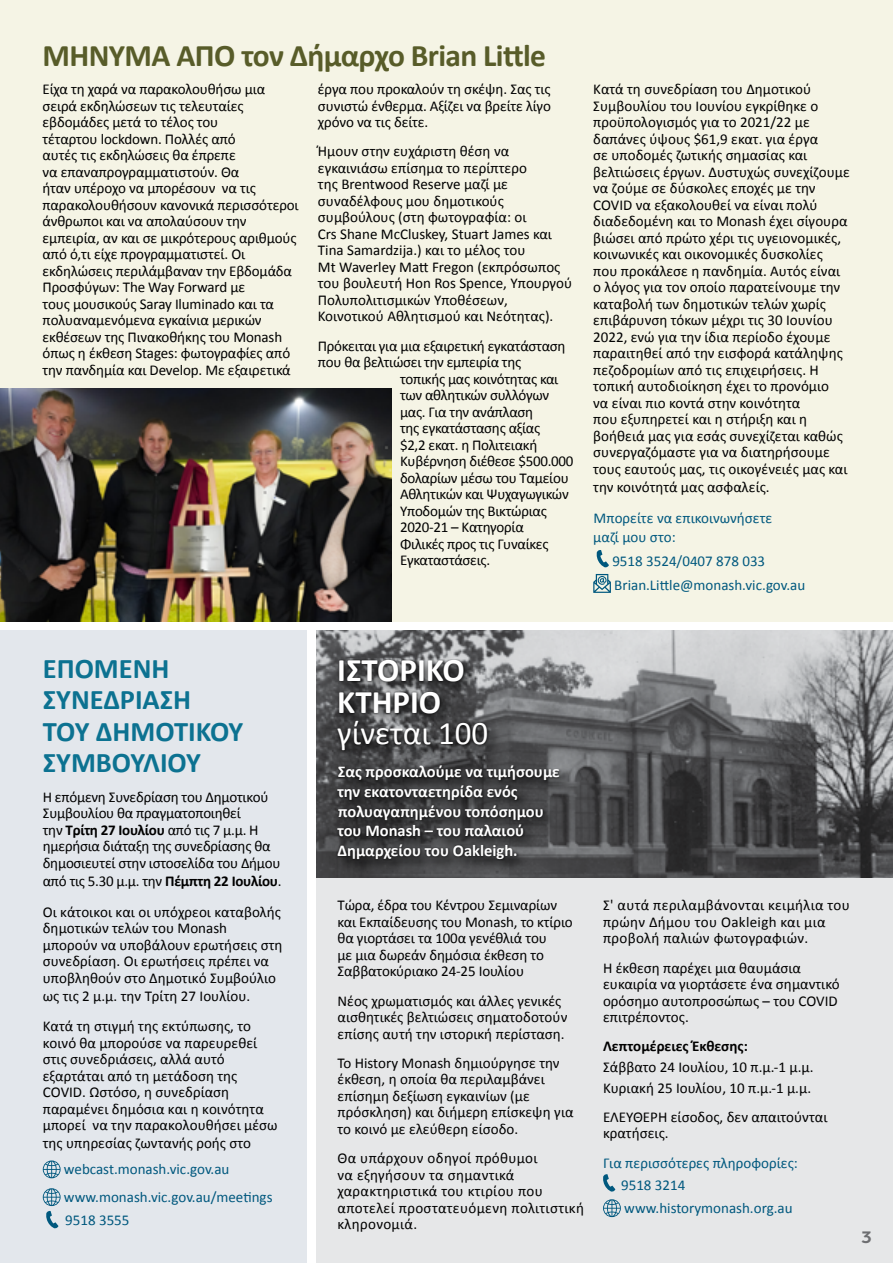
<style>
.page{position:relative;width:893px;height:1263px;background:#fff}
.page>*{position:absolute;margin:0;border:0;box-sizing:border-box;transform-origin:0 0}
.t1{font:700 33px/31.5px "Calibri";color:#fff}
.t2{font:33px "Calibri";color:#fff}
.t3{font:700 31.5px "Calibri";letter-spacing:-.02em;color:#585c29}
.t4{font:700 28.5px/31.5px "Calibri";color:#0c7291}
.t5{font:700 16.5px/19.8px "Calibri";color:#fff}
.t6{font:700 16.5px "Filson Pro";color:#6d6e71}
.t7{font:15px/16.5px "Calibri";color:#000}
.t8{font:15px/16.5px "Calibri";letter-spacing:-.02em;color:#000}
.t9{font:15px/22.5px "Calibri";color:#00587e}
.t10{font:15px/16.5px "Calibri";letter-spacing:.02em;color:#000}
.t11{font:15px "Calibri";letter-spacing:-.025em;color:#000}
.t12{font:700 15px "Calibri";color:#000}
.s1{font-weight:700}
</style>
<div class="page">
<div style="left:317px;top:630px;width:576px;height:633px;background:#e6e7e8"></div>
<div style="left:0;top:0;width:893px;height:621px;background:#f5f4e5"></div>
<div style="left:0;top:630px;width:306px;height:633px;background:#e3e7ec"></div>
<svg style="left:43px;top:1160px;width:18px;height:18px"></svg>
<svg style="left:43px;top:1188px;width:18px;height:41px"></svg>
<svg style="left:596px;top:550px;width:13px;height:18px"></svg>
<svg style="left:593px;top:574px;width:18px;height:19px"></svg>
<img style="left:317px;top:630px;width:576px;height:248px">
<svg style="left:603px;top:1174px;width:12px;height:18px"></svg>
<svg style="left:603px;top:1199px;width:18px;height:18px"></svg>
<div style="left:336px;top:659px;width:237px;height:214px;background:#000;opacity:.75"></div>
<div style="left:335px;top:659px;width:227px;height:201px;background:#000;opacity:.75"></div>
<img style="left:0;top:388px;width:392px;height:233px">
<h2 class="t3" style="left:43px;top:36px;width:505px">ΜΗΝΥΜΑ ΑΠΟ τον Δήμαρχο Brian Little</h2>
<p class="t7" style="left:43px;top:81px;width:258px">Είχα τη χαρά να παρακολουθήσω μια σειρά εκδηλώσεων τις τελευταίες εβδομάδες μετά το τέλος του<br>τέταρτου lockdown. Πολλές από<br>αυτές τις εκδηλώσεις θα έπρεπε<br>να επαναπρογραμματιστούν. Θα<br>ήταν υπέροχο να μπορέσουν να τις παρακολουθήσουν κανονικά περισσότεροι άνθρωποι και να απολαύσουν την εμπειρία, αν και σε μικρότερους αριθμούς από ό,τι είχε προγραμματιστεί. Οι εκδηλώσεις περιλάμβαναν την Εβδομάδα Προσφύγων: The Way Forward με<br>τους μουσικούς Saray Iluminado και τα πολυαναμενόμενα εγκαίνια μερικών εκθέσεων της Πινακοθήκης του Monash όπως η έκθεση Stages: φωτογραφίες από την πανδημία και Develop. Με εξαιρετικά</p>
<p class="t7" style="left:318px;top:81px;width:234px;text-align:justify">έργα που προκαλούν τη σκέψη. Σας τις συνιστώ ένθερμα. Αξίζει να βρείτε λίγο χρόνο να τις δείτε.</p>
<p class="t7" style="left:318px;top:143px;width:256px">Ήμουν στην ευχάριστη θέση να εγκαινιάσω επίσημα το περίπτερο<br>της Brentwood Reserve μαζί με συναδέλφους μου δημοτικούς συμβούλους (στη φωτογραφία: οι<br>Crs Shane McCluskey, Stuart James και Tina Samardzija.) και το μέλος του<br>Mt Waverley Matt Fregon (εκπρόσωπος του βουλευτή Hon Ros Spence, Υπουργού Πολυπολιτισμικών Υποθέσεων, Κοινοτικού Αθλητισμού και Νεότητας).</p>
<p class="t8" style="left:318px;top:337px;width:249px">Πρόκειται για μια εξαιρετική εγκατάσταση</p>
<p class="t8" style="left:318px;top:354px;width:205px">που θα βελτιώσει την εμπειρία της</p>
<p class="t8" style="left:400px;top:370px;width:160px">τοπικής μας κοινότητας και</p>
<p class="t11" style="left:400px;top:386px;width:151px">των αθλητικών συλλόγων</p>
<p class="t8" style="left:400px;top:403px;width:135px">μας. Για την ανάπλαση</p>
<p class="t8" style="left:400px;top:420px;width:142px">της εγκατάστασης αξίας</p>
<p class="t8" style="left:400px;top:436px;width:139px">$2,2 εκατ. η Πολιτειακή</p>
<p class="t8" style="left:400px;top:453px;width:175px">Κυβέρνηση διέθεσε $500.000</p>
<p class="t8" style="left:400px;top:469px;width:170px">δολαρίων μέσω του Ταμείου</p>
<p class="t11" style="left:400px;top:485px;width:170px">Αθλητικών και Ψυχαγωγικών</p>
<p class="t8" style="left:400px;top:502px;width:148px">Υποδομών της Βικτώριας</p>
<p class="t8" style="left:400px;top:519px;width:125px">2020-21 – Κατηγορία</p>
<p class="t8" style="left:400px;top:535px;width:150px">Φιλικές προς τις Γυναίκες</p>
<p class="t8" style="left:400px;top:552px;width:92px">Εγκαταστάσεις.</p>
<p class="t7" style="left:593px;top:81px;width:258px">Κατά τη συνεδρίαση του Δημοτικού Συμβουλίου του Ιουνίου εγκρίθηκε ο προϋπολογισμός για το 2021/22 με δαπάνες ύψους $61,9 εκατ. για έργα<br>σε υποδομές ζωτικής σημασίας και βελτιώσεις έργων. Δυστυχώς συνεχίζουμε να ζούμε σε δύσκολες εποχές με την COVID να εξακολουθεί να είναι πολύ διαδεδομένη και το Monash έχει σίγουρα βιώσει από πρώτο χέρι τις υγειονομικές, κοινωνικές και οικονομικές δυσκολίες που προκάλεσε η πανδημία. Αυτός είναι ο λόγος για τον οποίο παρατείνουμε την καταβολή των δημοτικών τελών χωρίς επιβάρυνση τόκων μέχρι τις 30 Ιουνίου 2022, ενώ για την ίδια περίοδο έχουμε παραιτηθεί από την εισφορά κατάληψης πεζοδρομίων από τις επιχειρήσεις. Η τοπική αυτοδιοίκηση έχει το προνόμιο<br>να είναι πιο κοντά στην κοινότητα<br>που εξυπηρετεί και η στήριξη και η βοήθειά μας για εσάς συνεχίζεται καθώς συνεργαζόμαστε για να διατηρήσουμε τους εαυτούς μας, τις οικογένειές μας και</p>
<p class="t7" style="left:593px;top:478px;width:178px">την κοινότητά μας ασφαλείς.</p>
<p class="t9" style="left:593px;top:509px;width:180px;line-height:18.8px">Μπορείτε να επικοινωνήσετε μαζί μου στο:</p>
<p class="t9" style="left:612px;top:549px;width:194px;line-height:24px">9518 3524/0407 878 033<br>Brian.Little@monash.vic.gov.au</p>
<h3 class="t4" style="left:43px;top:653px;width:202px">ΕΠΟΜΕΝΗ<br>ΣΥΝΕΔΡΙΑΣΗ<br>ΤΟΥ ΔΗΜΟΤΙΚΟΥ<br>ΣΥΜΒΟΥΛΙΟΥ</h3>
<p class="t8" style="left:43px;top:788px;width:239px">Η επόμενη Συνεδρίαση του Δημοτικού Συμβουλίου θα πραγματοποιηθεί<br>την <span class="s1">Τρίτη 27 Ιουλίου</span> από τις 7 μ.μ. Η ημερήσια διάταξη της συνεδρίασης θα δημοσιευτεί στην ιστοσελίδα του Δήμου</p>
<p class="t7" style="left:43px;top:865px;width:240px;line-height:30.8px">από τις 5.30 μ.μ. την <span class="s1">Πέμπτη 22 Ιουλίου</span>.<br>Οι κάτοικοι και οι υπόχρεοι καταβολής</p>
<p class="t7" style="left:43px;top:920px;width:241px">δημοτικών τελών του Monash μπορούν να υποβάλουν ερωτήσεις στη συνεδρίαση. Οι ερωτήσεις πρέπει να υποβληθούν στο Δημοτικό Συμβούλιο</p>
<p class="t7" style="left:43px;top:980px;width:210px;line-height:30.8px">ως τις 2 μ.μ. την Τρίτη 27 Ιουλίου.<br>Κατά τη στιγμή της εκτύπωσης, το</p>
<p class="t7" style="left:43px;top:1034px;width:236px">κοινό θα μπορούσε να παρευρεθεί στις συνεδριάσεις, αλλά αυτό εξαρτάται από τη μετάδοση της<br>COVID. Ωστόσο, η συνεδρίαση παραμένει δημόσια και η κοινότητα μπορεί να την παρακολουθήσει μέσω</p>
<p class="t7" style="left:43px;top:1135px;width:210px">της υπηρεσίας ζωντανής ροής στο</p>
<p class="t9" style="left:64px;top:1155px;width:210px;line-height:27.8px">webcast.monash.vic.gov.au www.monash.vic.gov.au/meetings</p>
<p class="t9" style="left:65px;top:1209px;width:66px">9518 3555</p>
<h1 class="t1" style="left:337px;top:655px;width:129px">ΙΣΤΟΡΙΚΟ<br>ΚΤΗΡΙΟ</h1>
<h1 class="t2" style="left:337px;top:712px;width:153px">γίνεται 100</h1>
<p class="t5" style="left:337px;top:761px;width:224px">Σας προσκαλούμε να τιμήσουμε την εκατονταετηρίδα ενός πολυαγαπημένου τοπόσημου του Μonash – του παλαιού<br>Δημαρχείου του Oakleigh.</p>
<p class="t7" style="left:338px;top:897px;width:237px">Τώρα, έδρα του Κέντρου Σεμιναρίων και Εκπαίδευσης του Monash, το κτίριο θα γιορτάσει τα 100α γενέθλιά του<br>με μια δωρεάν δημόσια έκθεση το Σαββατοκύριακο 24-25 Ιουλίου</p>
<p class="t7" style="left:338px;top:992px;width:231px">Νέος χρωματισμός και άλλες γενικές αισθητικές βελτιώσεις σηματοδοτούν επίσης αυτή την ιστορική περίσταση.</p>
<p class="t7" style="left:338px;top:1055px;width:238px">Το History Monash δημιούργησε την έκθεση, η οποία θα περιλαμβάνει επίσημη δεξίωση εγκαινίων (με πρόσκληση) και διήμερη επίσκεψη για το κοινό με ελεύθερη είσοδο.</p>
<p class="t10" style="left:338px;top:1150px;width:248px">Θα υπάρχουν οδηγοί πρόθυμοι<br>να εξηγήσουν τα σημαντικά χαρακτηριστικά του κτιρίου που αποτελεί προστατευόμενη πολιτιστική κληρονομιά.</p>
<p class="t10" style="left:603px;top:897px;width:248px">Σ' αυτά περιλαμβάνονται κειμήλια του πρώην Δήμου του Οakleigh και μια προβολή παλιών φωτογραφιών.</p>
<p class="t7" style="left:603px;top:959px;width:238px">Η έκθεση παρέχει μια θαυμάσια ευκαιρία να γιορτάσετε ένα σημαντικό ορόσημο αυτοπροσώπως – του COVID επιτρέποντος.</p>
<p class="t12" style="left:603px;top:1037px;width:146px">Λεπτομέρειες Έκθεσης:</p>
<p class="t7" style="left:603px;top:1057px;width:212px;line-height:20.2px">Σάββατο 24 Ιουλίου, 10 π.μ.-1 μ.μ.<br>Κυριακή 25 Ιουλίου, 10 π.μ.-1 μ.μ.</p>
<p class="t7" style="left:603px;top:1108px;width:226px">ΕΛΕΥΘΕΡΗ είσοδος, δεν απαιτούνται κρατήσεις.</p>
<p class="t9" style="left:621px;top:1151px;width:178px;text-indent:-18px">Για περισσότερες πληροφορίες:<br>9518 3214 www.historymonash.org.au</p>
<p class="t6" style="left:861px;top:1226px;width:12px">3</p>
</div>
